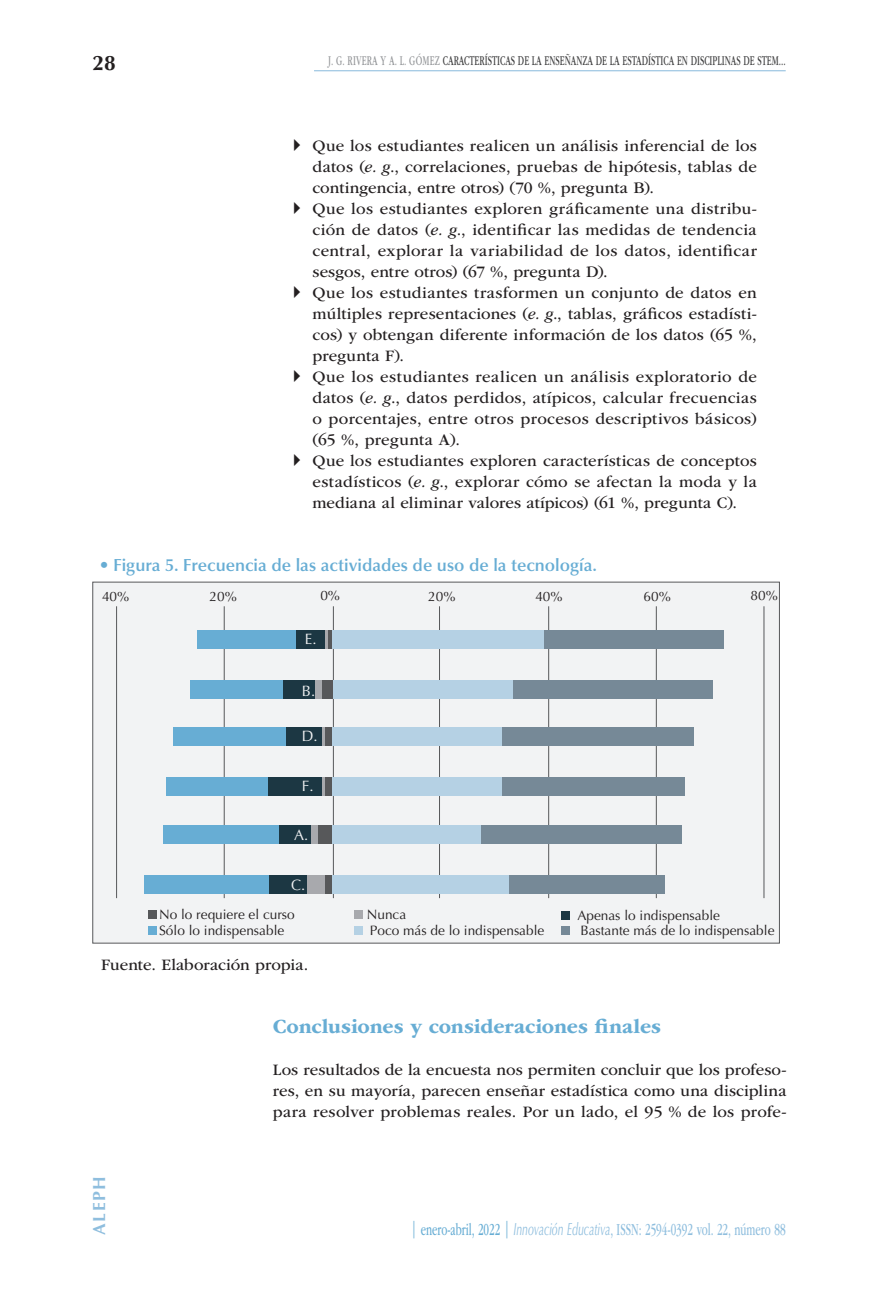
<style>
.page{position:relative;width:893px;height:1290px;background:#fff}
.page>*{position:absolute;margin:0;border:0;box-sizing:border-box;transform-origin:0 0}
._01H_Cuerpo_Resumen{font:700 21px "ITC Garamond Std";color:#67add4}
.t1{font:700 21px "Optima LT Std";color:#231f20}
.t2{font:17.5px "ITC Garamond Std";color:#8fbede;scale:.6 1}
.t3{font:600 17.5px "Optima LT Std";color:#67add4}
.t4{font:700 17.5px "Optima LT Std";letter-spacing:.1em;color:#8fbede}
._01E_Cuerpo_Resumen{font:16.62px/21px "ITC Garamond Std";letter-spacing:.015em;color:#231f20;text-align:justify}
.t5{font:15.05px "Optima LT Std";color:#f2f3f4}
.t6{font:14px "ITC Garamond Std";color:#3e3e3f;scale:.6 1}
.t7{font:13.65px "Optima LT Std";color:#231f20}
.s1{color:#939598}
.s2{font-style:italic}
.s3{color:#67add4}
.s4{font-family:"Optima LT Std";font-style:italic}
</style>
<div class="page">
<hr style="left:314px;top:70px;width:472px;height:1px;background:#88badc">
<div style="left:92px;top:582px;width:688px;height:361px;background:#f2f3f4;border:1px solid #57585a"></div>
<hr style="left:333px;top:606px;width:1px;height:292px;background:#57585a">
<hr style="left:764px;top:606px;width:1px;height:292px;background:#57585a">
<hr style="left:656px;top:606px;width:1px;height:292px;background:#57585a">
<hr style="left:548px;top:606px;width:1px;height:292px;background:#57585a">
<hr style="left:439px;top:606px;width:1px;height:292px;background:#57585a">
<hr style="left:224px;top:606px;width:1px;height:292px;background:#57585a">
<hr style="left:116px;top:606px;width:1px;height:292px;background:#57585a">
<div style="left:148px;top:926px;width:9px;height:8px;background:#67add4"></div>
<div style="left:148px;top:910px;width:9px;height:9px;background:#57585a"></div>
<div style="left:355px;top:926px;width:8px;height:9px;background:#b5d1e4"></div>
<div style="left:355px;top:910px;width:8px;height:9px;background:#a8a9ad"></div>
<div style="left:561px;top:926px;width:9px;height:8px;background:#768997"></div>
<div style="left:561px;top:911px;width:9px;height:8px;background:#1c3743"></div>
<div style="left:190px;top:680px;width:522px;height:19px;background:#768997"></div>
<div style="left:190px;top:680px;width:322px;height:19px;background:#b5d1e4"></div>
<div style="left:190px;top:680px;width:142px;height:19px;background:#57585a"></div>
<svg style="left:314px;top:680px;width:7px;height:19px"></svg>
<div style="left:190px;top:680px;width:124px;height:19px;background:#1c3743"></div>
<div style="left:190px;top:680px;width:93px;height:19px;background:#67add4"></div>
<div style="left:174px;top:727px;width:520px;height:19px;background:#768997"></div>
<div style="left:174px;top:727px;width:328px;height:19px;background:#b5d1e4"></div>
<svg style="left:174px;top:727px;width:158px;height:19px"></svg>
<div style="left:174px;top:727px;width:148px;height:19px;background:#1c3743"></div>
<div style="left:174px;top:727px;width:112px;height:19px;background:#67add4"></div>
<div style="left:166px;top:777px;width:519px;height:18px;background:#768997"></div>
<div style="left:166px;top:777px;width:335px;height:18px;background:#b5d1e4"></div>
<div style="left:166px;top:777px;width:166px;height:18px;background:#57585a"></div>
<svg style="left:321px;top:777px;width:4px;height:18px"></svg>
<div style="left:166px;top:777px;width:155px;height:18px;background:#1c3743"></div>
<div style="left:166px;top:777px;width:102px;height:18px;background:#67add4"></div>
<div style="left:163px;top:825px;width:519px;height:19px;background:#768997"></div>
<div style="left:163px;top:825px;width:318px;height:19px;background:#b5d1e4"></div>
<div style="left:163px;top:825px;width:169px;height:19px;background:#57585a"></div>
<div style="left:163px;top:825px;width:155px;height:19px;background:#a8a9ad"></div>
<div style="left:163px;top:825px;width:148px;height:19px;background:#1c3743"></div>
<div style="left:163px;top:825px;width:116px;height:19px;background:#67add4"></div>
<div style="left:144px;top:875px;width:520px;height:18px;background:#768997"></div>
<div style="left:144px;top:875px;width:365px;height:18px;background:#b5d1e4"></div>
<div style="left:144px;top:875px;width:188px;height:18px;background:#57585a"></div>
<div style="left:144px;top:875px;width:181px;height:18px;background:#a8a9ad"></div>
<div style="left:144px;top:875px;width:163px;height:18px;background:#1c3743"></div>
<div style="left:144px;top:875px;width:124px;height:18px;background:#67add4"></div>
<div style="left:197px;top:630px;width:527px;height:18px;background:#768997"></div>
<div style="left:197px;top:630px;width:347px;height:18px;background:#b5d1e4"></div>
<div style="left:197px;top:630px;width:135px;height:18px;background:#57585a"></div>
<div style="left:197px;top:630px;width:131px;height:18px;background:#a8a9ad"></div>
<div style="left:197px;top:630px;width:128px;height:18px;background:#1c3743"></div>
<div style="left:197px;top:630px;width:99px;height:18px;background:#67add4"></div>
<p class="t1" style="left:92px;top:50px;width:25px">28</p>
<p class="t6" style="left:328px;top:53px;width:764px"><span class="s1">J. G. RIVERA Y A. L. GÓMEZ</span> CARACTERÍSTICAS DE LA ENSEÑANZA DE LA ESTADÍSTICA EN DISCIPLINAS DE STEM...</p>
<p class="_01E_Cuerpo_Resumen" style="left:313px;top:135px;width:446px">Que los estudiantes realicen un análisis inferencial de los datos (<span class="s2">e. g</span>., correlaciones, pruebas de hipótesis, tablas de contingencia, entre otros) (70 %, pregunta B).</p>
<p class="_01E_Cuerpo_Resumen" style="left:313px;top:198px;width:446px">Que los estudiantes exploren gráficamente una distribu&shy;ción de datos (<span class="s2">e. g</span>., identificar las medidas de tendencia central, explorar la variabilidad de los datos, identificar sesgos, entre otros) (67 %, pregunta D).</p>
<p class="_01E_Cuerpo_Resumen" style="left:313px;top:282px;width:446px">Que los estudiantes trasformen un conjunto de datos en múltiples representaciones (<span class="s2">e. g</span>., tablas, gráficos estadísti&shy;cos) y obtengan diferente información de los datos (65 %, pregunta F).</p>
<p class="_01E_Cuerpo_Resumen" style="left:313px;top:366px;width:446px">Que los estudiantes realicen un análisis exploratorio de datos (<span class="s2">e. g</span>., datos perdidos, atípicos, calcular frecuencias o porcentajes, entre otros procesos descriptivos básicos) (65 %, pregunta A).</p>
<p class="_01E_Cuerpo_Resumen" style="left:313px;top:450px;width:446px">Que los estudiantes exploren características de conceptos estadísticos (<span class="s2">e. g</span>., explorar cómo se afectan la moda y la mediana al eliminar valores atípicos) (61 %, pregunta C).</p>
<p class="t3" style="left:100px;top:555px;width:499px">• Figura 5. Frecuencia de las actividades de uso de la tecnología.</p>
<p class="t7" style="left:102px;top:589px;width:29px">40%</p>
<p class="t7" style="left:210px;top:589px;width:29px">20%</p>
<p class="t7" style="left:320px;top:587px;width:21px">0%</p>
<p class="t7" style="left:428px;top:589px;width:29px">20%</p>
<p class="t7" style="left:535px;top:589px;width:29px">40%</p>
<p class="t7" style="left:643px;top:589px;width:29px">60%</p>
<p class="t7" style="left:751px;top:587px;width:29px">80%</p>
<p class="t5" style="left:305px;top:630px;width:13px">E.</p>
<p class="t5" style="left:302px;top:682px;width:15px">B.</p>
<p class="t5" style="left:302px;top:727px;width:17px">D.</p>
<p class="t5" style="left:302px;top:777px;width:13px">F.</p>
<p class="t5" style="left:294px;top:826px;width:16px">A.</p>
<p class="t5" style="left:291px;top:876px;width:16px">C.</p>
<p class="t7" style="left:159px;top:907px;width:137px">No lo requiere el curso</p>
<p class="t7" style="left:159px;top:922px;width:127px">Sólo lo indispensable</p>
<p class="_01E_Cuerpo_Resumen" style="left:101px;top:954px;width:209px">Fuente. Elaboración propia.</p>
<p class="t7" style="left:367px;top:907px;width:41px">Nunca</p>
<p class="t7" style="left:370px;top:923px;width:176px">Poco más de lo indispensable</p>
<p class="t7" style="left:577px;top:907px;width:144px">Apenas lo indispensable</p>
<p class="t7" style="left:580px;top:922px;width:196px">Bastante más de lo indispensable</p>
<p class="t4" style="left:89px;top:1235px;width:61px;rotate:-90deg">ALEPH</p>
<p class="_01H_Cuerpo_Resumen" style="left:273px;top:1015px;width:390px">Conclusiones y consideraciones finales</p>
<p class="_01E_Cuerpo_Resumen" style="left:273px;top:1059px;width:515px">Los resultados de la encuesta nos permiten concluir que los profeso&shy;res, en su mayoría, parecen enseñar estadística como una disciplina para resolver problemas reales. Por un lado, el 95 % de los profe-</p>
<p class="t2" style="left:411px;top:1220px;width:625px"><span class="s3">| enero-abril, 2022 |</span> <span class="s4">Innovación Educativa</span>, ISSN: 2594-0392 vol. 22, número 88</p>
</div>
